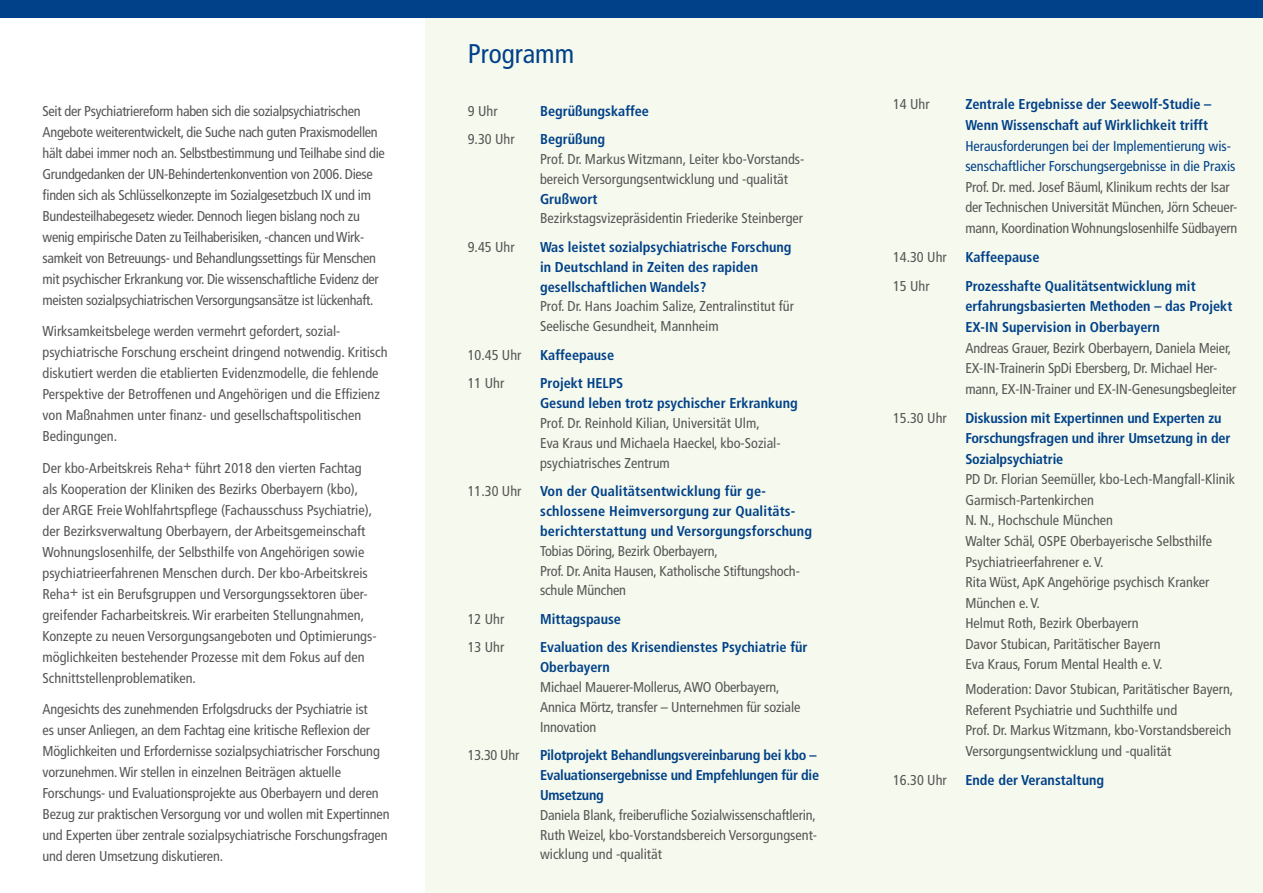
<style>
.page{position:relative;width:1263px;height:893px;background:#fff}
.page>*{position:absolute;margin:0;border:0;box-sizing:border-box;transform-origin:0 0}
.t1{font:condensed 27px "Frutiger LT Com";color:#004189}
.t2{font:condensed 14.25px/21px "Frutiger LT Com";color:#565656}
.t3{font:700 condensed 14.25px/20px "Frutiger LT Com";color:#004189}
.t4{font:condensed 14.25px/21px "Frutiger LT Com";letter-spacing:-.02em;color:#565656}
.t5{font:700 condensed 14.25px/20px "Frutiger LT Com";letter-spacing:-.02em;color:#004189}
.t6{font:condensed 14.25px/20.5px "Frutiger LT Com";color:#004189}
</style>
<div class="page">
<div style="left:425px;top:6px;width:838px;height:887px;background:#f6f9ed"></div>
<div style="left:0;top:0;width:1263px;height:17px;background:#004189"></div>
<p class="t4" style="left:43px;top:100px;width:344px">Seit der Psychiatriereform haben sich die sozialpsychiatrischen Angebote weiterentwickelt, die Suche nach guten Praxismodellen hält dabei immer noch an. Selbstbestimmung und Teilhabe sind die Grundgedanken der UN-Behindertenkonvention von 2006. Diese finden sich als Schlüsselkonzepte im Sozialgesetzbuch IX und im Bundesteilhabegesetz wieder. Dennoch liegen bislang noch zu wenig empirische Daten zu Teilhaberisiken, -chancen und Wirk&shy;samkeit von Betreuungs- und Behandlungssettings für Menschen mit psychischer Erkrankung vor. Die wissenschaftliche Evidenz der meisten sozialpsychiatrischen Versorgungsansätze ist lückenhaft.</p>
<p class="t2" style="left:43px;top:321px;width:347px">Wirksamkeitsbelege werden vermehrt gefordert, sozial&shy;psychiatrische Forschung erscheint dringend notwendig. Kritisch diskutiert werden die etablierten Evidenzmodelle, die fehlende Perspektive der Betroffenen und Angehörigen und die Effizienz von Maßnahmen unter finanz- und gesellschaftspolitischen Bedingungen.</p>
<p class="t2" style="left:43px;top:457px;width:336px">Der kbo-Arbeitskreis Reha+ führt 2018 den vierten Fachtag als Kooperation der Kliniken des Bezirks Oberbayern (kbo), der ARGE Freie Wohlfahrtspflege (Fachausschuss Psychiatrie), der Bezirksverwaltung Oberbayern, der Arbeitsgemeinschaft Wohnungslosenhilfe, der Selbsthilfe von Angehörigen sowie psychiatrieerfahrenen Menschen durch. Der kbo-Arbeitskreis Reha+ ist ein Berufsgruppen und Versorgungssektoren über&shy;greifender Facharbeitskreis. Wir erarbeiten Stellungnahmen, Konzepte zu neuen Versorgungsangeboten und Optimierungs&shy;möglichkeiten bestehender Prozesse mit dem Fokus auf den Schnittstellenproblematiken.</p>
<p class="t2" style="left:43px;top:699px;width:349px">Angesichts des zunehmenden Erfolgsdrucks der Psychiatrie ist<br>es unser Anliegen, an dem Fachtag eine kritische Reflexion der Möglichkeiten und Erfordernisse sozialpsychiatrischer Forschung vorzunehmen. Wir stellen in einzelnen Beiträgen aktuelle Forschungs- und Evaluationsprojekte aus Oberbayern und deren Bezug zur praktischen Versorgung vor und wollen mit Expertinnen und Experten über zentrale sozialpsychiatrische Forschungsfragen und deren Umsetzung diskutieren.</p>
<h1 class="t1" style="left:468px;top:38px;width:108px">Programm</h1>
<p class="t2" style="left:468px;top:100px;width:31px">9 Uhr</p>
<p class="t3" style="left:540px;top:101px;width:110px">Begrüßungskaffee</p>
<p class="t2" style="left:468px;top:129px;width:48px">9.30 Uhr</p>
<p class="t3" style="left:540px;top:129px;width:67px">Begrüßung</p>
<p class="t2" style="left:540px;top:149px;width:265px;line-height:20px">Prof. Dr. Markus Witzmann, Leiter kbo-Vorstands&shy;bereich Versorgungsentwicklung und -qualität</p>
<p class="t3" style="left:540px;top:189px;width:59px">Grußwort</p>
<p class="t2" style="left:540px;top:208px;width:265px">Bezirkstagsvizepräsidentin Friederike Steinberger</p>
<p class="t2" style="left:468px;top:236px;width:48px">9.45 Uhr</p>
<p class="t3" style="left:540px;top:237px;width:253px">Was leistet sozialpsychiatrische Forschung in Deutschland in Zeiten des rapiden gesellschaftlichen Wandels?</p>
<p class="t2" style="left:540px;top:297px;width:255px;line-height:20px">Prof. Dr. Hans Joachim Salize, Zentralinstitut für<br>Seelische Gesundheit, Mannheim</p>
<p class="t2" style="left:468px;top:344px;width:55px">10.45 Uhr</p>
<p class="t3" style="left:540px;top:345px;width:76px">Kaffeepause</p>
<p class="t2" style="left:468px;top:373px;width:38px">11 Uhr</p>
<p class="t3" style="left:540px;top:373px;width:259px">Projekt HELPS<br>Gesund leben trotz psychischer Erkrankung</p>
<p class="t2" style="left:540px;top:413px;width:241px;line-height:20px">Prof. Dr. Reinhold Kilian, Universität Ulm,<br>Eva Kraus und Michaela Haeckel, kbo-Sozial&shy;psychiatrisches Zentrum</p>
<p class="t2" style="left:468px;top:481px;width:55px">11.30 Uhr</p>
<p class="t3" style="left:540px;top:481px;width:273px">Von der Qualitätsentwicklung für ge&shy;schlossene Heimversorgung zur Qualitäts&shy;berichterstattung und Versorgungsforschung</p>
<p class="t2" style="left:540px;top:541px;width:261px;line-height:20px">Tobias Döring, Bezirk Oberbayern,<br>Prof. Dr. Anita Hausen, Katholische Stiftungshoch&shy;schule München</p>
<p class="t2" style="left:468px;top:608px;width:38px">12 Uhr</p>
<p class="t3" style="left:540px;top:609px;width:83px">Mittagspause</p>
<p class="t2" style="left:468px;top:637px;width:38px">13 Uhr</p>
<p class="t3" style="left:540px;top:637px;width:269px">Evaluation des Krisendienstes Psychiatrie für<br>Oberbayern</p>
<p class="t2" style="left:540px;top:677px;width:262px;line-height:20px">Michael Mauerer-Mollerus, AWO Oberbayern,<br>Annica Mörtz, transfer – Unternehmen für soziale<br>Innovation</p>
<p class="t2" style="left:468px;top:745px;width:53px">13.30 Uhr</p>
<p class="t5" style="left:540px;top:745px;width:281px">Pilotprojekt Behandlungsvereinbarung bei kbo –<br>Evaluationsergebnisse und Empfehlungen für die<br>Umsetzung</p>
<p class="t2" style="left:540px;top:805px;width:279px;line-height:20px;text-align:justify">Daniela Blank, freiberufliche Sozialwissenschaftlerin, Ruth Weizel, kbo-Vorstandsbereich Versorgungsent&shy;wicklung und -qualität</p>
<p class="t2" style="left:893px;top:94px;width:38px">14 Uhr</p>
<p class="t3" style="left:965px;top:94px;width:248px;line-height:20.5px">Zentrale Ergebnisse der Seewolf-Studie –<br>Wenn Wissenschaft auf Wirklichkeit trifft</p>
<p class="t6" style="left:965px;top:135px;width:272px">Herausforderungen bei der Implementierung wis&shy;senschaftlicher Forschungsergebnisse in die Praxis</p>
<p class="t2" style="left:965px;top:177px;width:274px;line-height:20.5px">Prof. Dr. med. Josef Bäuml, Klinikum rechts der Isar der Technischen Universität München, Jörn Scheuer&shy;mann, Koordination Wohnungslosenhilfe Südbayern</p>
<p class="t2" style="left:893px;top:246px;width:55px">14.30 Uhr</p>
<p class="t3" style="left:965px;top:247px;width:76px">Kaffeepause</p>
<p class="t2" style="left:893px;top:276px;width:38px">15 Uhr</p>
<p class="t3" style="left:965px;top:276px;width:269px;line-height:20.5px">Prozesshafte Qualitätsentwicklung mit erfahrungsbasierten Methoden – das Projekt<br>EX-IN Supervision in Oberbayern</p>
<p class="t2" style="left:965px;top:337px;width:272px;line-height:20.5px">Andreas Grauer, Bezirk Oberbayern, Daniela Meier,<br>EX-IN-Trainerin SpDi Ebersberg, Dr. Michael Her&shy;mann, EX-IN-Trainer und EX-IN-Genesungsbegleiter</p>
<p class="t2" style="left:893px;top:407px;width:55px">15.30 Uhr</p>
<p class="t3" style="left:965px;top:407px;width:267px;line-height:20.5px">Diskussion mit Expertinnen und Experten zu<br>Forschungsfragen und ihrer Umsetzung in der<br>Sozialpsychiatrie</p>
<p class="t2" style="left:965px;top:469px;width:271px;line-height:20.5px">PD Dr. Florian Seemüller, kbo-Lech-Mangfall-Klinik Garmisch-Partenkirchen<br>N. N., Hochschule München<br>Walter Schäl, OSPE Oberbayerische Selbsthilfe Psychiatrieerfahrener e. V.<br>Rita Wüst, ApK Angehörige psychisch Kranker München e. V.<br>Helmut Roth, Bezirk Oberbayern<br>Davor Stubican, Paritätischer Bayern<br>Eva Kraus, Forum Mental Health e. V.</p>
<p class="t2" style="left:965px;top:679px;width:270px;line-height:20.5px">Moderation: Davor Stubican, Paritätischer Bayern, Referent Psychiatrie und Suchthilfe und<br>Prof. Dr. Markus Witzmann, kbo-Vorstandsbereich Versorgungsentwicklung und -qualität</p>
<p class="t2" style="left:893px;top:769px;width:55px">16.30 Uhr</p>
<p class="t3" style="left:965px;top:770px;width:140px">Ende der Veranstaltung</p>
</div>
